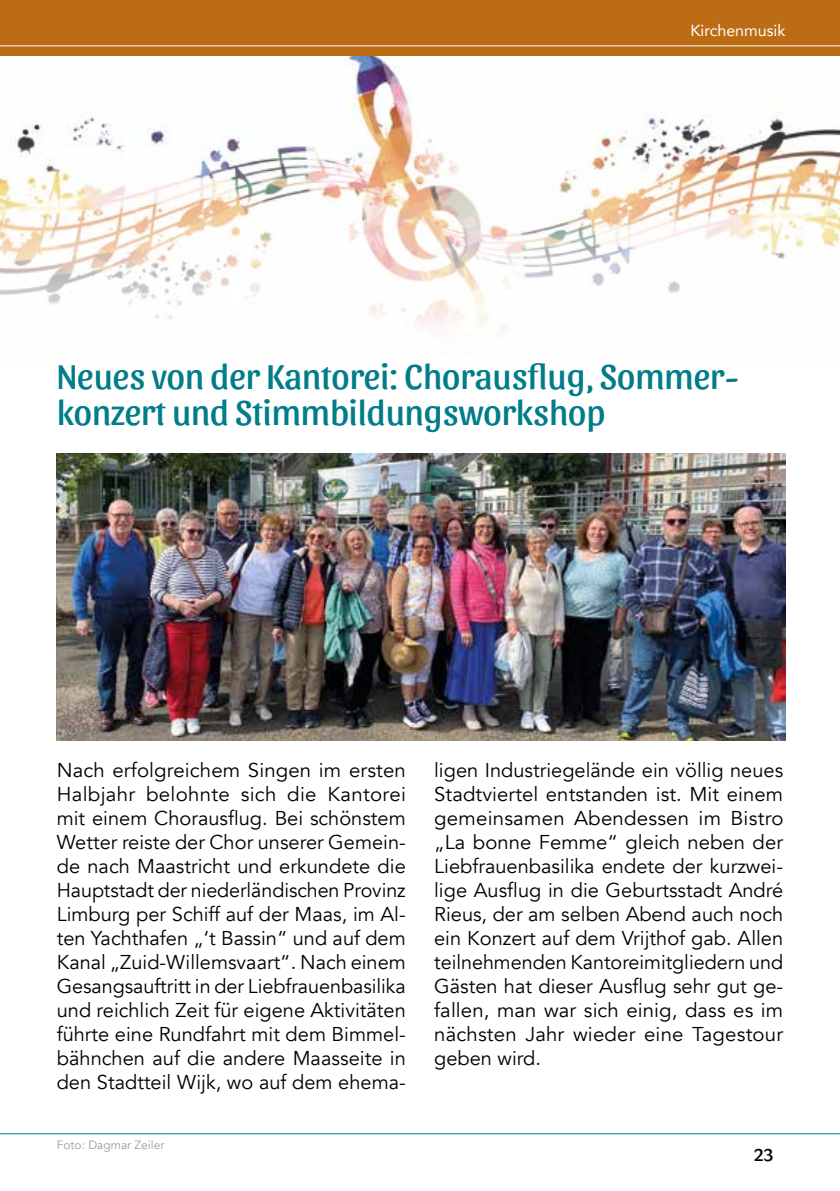
<style>
.page{position:relative;width:840px;height:1191px;background:#fff}
.page>*{position:absolute;margin:0;border:0;box-sizing:border-box;transform-origin:0 0}
.t1{font:36px/36px "Sansita";color:#007d88}
.t2{font:20px/24px "Avenir";color:#000;text-align:justify}
.t3{font:18px "Sansita";color:#000}
.t4{font:16px "Avenir";color:#fff}
.t5{font:12px "Avenir";color:#9d9d9c}
</style>
<div class="page">
<div style="left:0;top:0;width:839px;height:57px;background:#bc6c15"></div>
<hr style="left:0;top:45px;width:839px;height:1px;background:#fff">
<hr style="left:0;top:1133px;width:839px;height:1px;background:#007d88">
<img style="left:345px;top:57px;width:125px;height:298px">
<svg style="left:0;top:85px;width:839px;height:264px"></svg>
<img style="left:57px;top:454px;width:728px;height:286px">
<p class="t4" style="left:690px;top:17px;width:96px">Kirchenmusik</p>
<h1 class="t1" style="left:57px;top:359px;width:683px">Neues von der Kantorei: Chorausflug, Sommer&shy;konzert und Stimmbildungsworkshop</h1>
<p class="t2" style="left:57px;top:759px;width:350px">Nach erfolgreichem Singen im ersten Halbjahr belohnte sich die Kantorei mit einem Chorausflug. Bei schönstem Wetter reiste der Chor unserer Gemein&shy;de nach Maastricht und erkundete die Hauptstadt der niederländischen Provinz Limburg per Schiff auf der Maas, im Al&shy;ten Yachthafen „‘t Bassin“ und auf dem Kanal „Zuid-Willemsvaart“. Nach einem Gesangsauftritt in der Liebfrauenbasilika und reichlich Zeit für eigene Aktivitäten führte eine Rundfahrt mit dem Bimmel&shy;bähnchen auf die andere Maasseite in den Stadtteil Wijk, wo auf dem ehema-</p>
<p class="t2" style="left:434px;top:759px;width:350px">ligen Industriegelände ein völlig neues Stadtviertel entstanden ist. Mit einem gemeinsamen Abendessen im Bistro „La bonne Femme“ gleich neben der Liebfrauenbasilika endete der kurzwei&shy;lige Ausflug in die Geburtsstadt André Rieus, der am selben Abend auch noch ein Konzert auf dem Vrijthof gab. Allen teilnehmenden Kantoreimitgliedern und Gästen hat dieser Ausflug sehr gut ge&shy;fallen, man war sich einig, dass es im nächsten Jahr wieder eine Tagestour geben wird.</p>
<p class="t5" style="left:57px;top:1137px;width:109px">Foto: Dagmar Zeiler</p>
<p class="t3" style="left:753px;top:1144px;width:21px">23</p>
</div>
